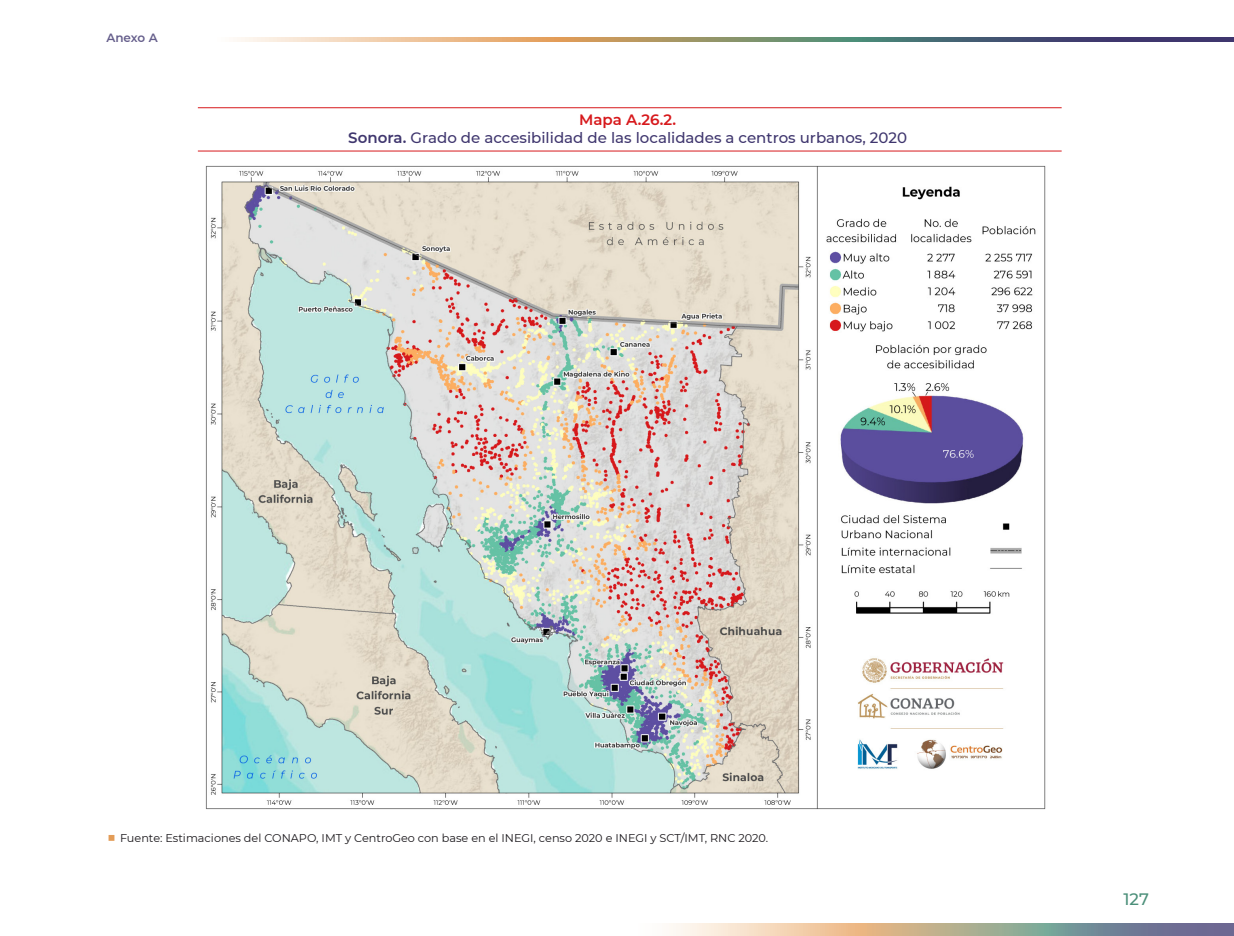
<style>
.page{position:relative;width:1234px;height:936px;background:#fff}
.page>*{position:absolute;margin:0;border:0;box-sizing:border-box;transform-origin:0 0}
.t1{font:500 16.5px "Montserrat";color:#4b8f79}
.GRÁFICAS_TÍTULO{font:500 15px "Montserrat";color:#3f366e}
.GRÁFICAS_TÍTULO-2{font:600 15px "Montserrat";color:#d7191c}
.t2{font:600 12px "Montserrat";letter-spacing:-.01em;color:#655e8b}
.Fuente_mapas_grafica{font:11.25px "Montserrat";color:#1a171b}
.s1{font-weight:600}
.s2{font-weight:700;font-size:15px;color:#e39c57}
</style>
<div class="page">
<svg style="left:237px;top:37px;width:996px;height:1px"></svg>
<svg style="left:237px;top:38px;width:996px;height:4px;background:#938c7f"></svg>
<svg style="left:669px;top:923px;width:564px;height:12px;background:#b3ada1"></svg>
<hr style="left:198px;top:151px;width:863px;height:1px;background:#d7191c">
<hr style="left:198px;top:107px;width:863px;height:1px;background:#d7191c">
<img style="left:206px;top:166px;width:840px;height:643px">
<p class="t2" style="left:106px;top:29px;width:53px">Anexo A</p>
<p class="GRÁFICAS_TÍTULO-2" style="left:579px;top:109px;width:98px">Mapa A.26.2.</p>
<p class="GRÁFICAS_TÍTULO" style="left:348px;top:127px;width:560px"><span class="s1">Sonora.</span> Grado de accesibilidad de las localidades a centros urbanos, 2020</p>
<p class="Fuente_mapas_grafica" style="left:107px;top:830px;width:662px"><span class="s2">■</span> Fuente: Estimaciones del CONAPO, IMT y CentroGeo con base en el INEGI, censo 2020 e INEGI y SCT/IMT, RNC 2020.</p>
<h1 class="t1" style="left:1123px;top:887px;width:27px">127</h1>
</div>
